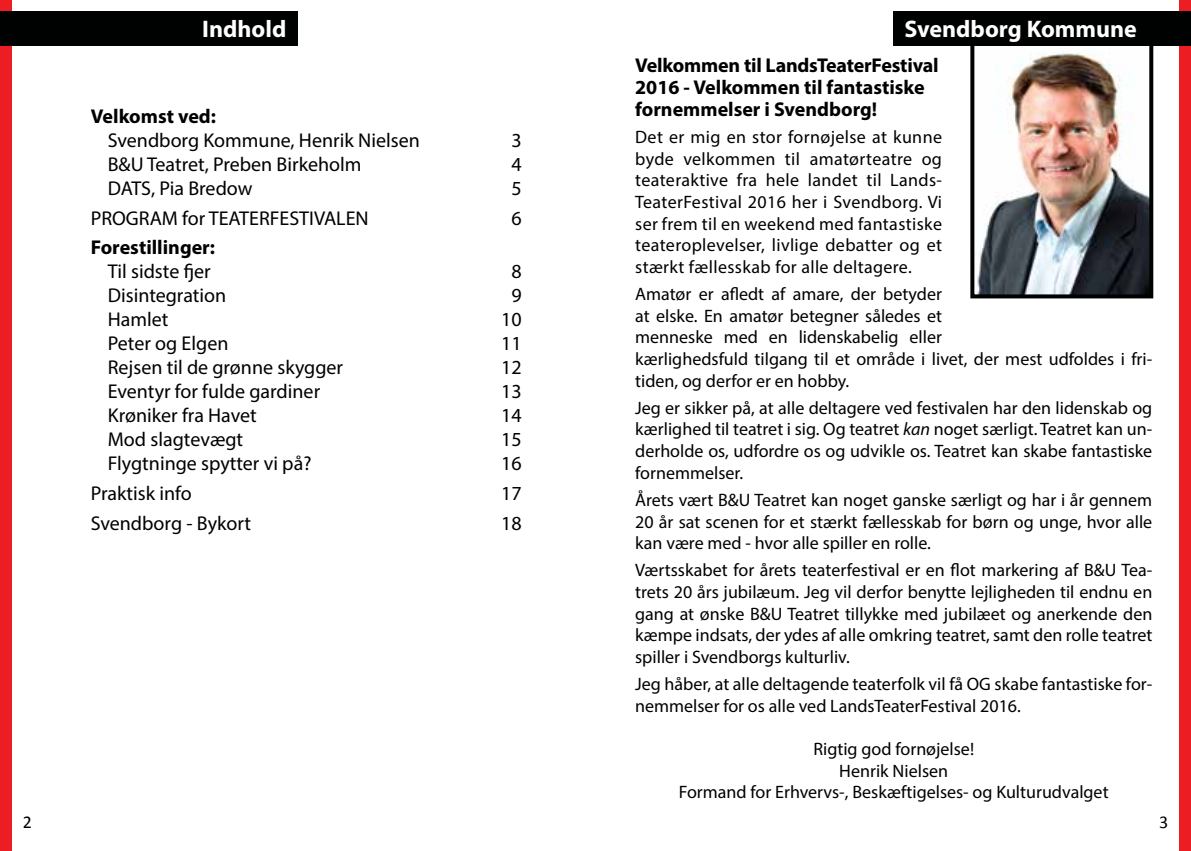
<style>
.page{position:relative;width:1191px;height:851px;background:#fff}
.page>*{position:absolute;margin:0;border:0;box-sizing:border-box;transform-origin:0 0}
.t1{font:700 24px "Myriad Pro";color:#fff}
.t2{font:20px "Myriad Pro";color:#000}
.t3{font:700 20px/22px "Myriad Pro";color:#000}
.t4{font:18px/21.6px "Myriad Pro";color:#000;text-align:justify}
.t5{font:18px "Calibri";color:#000}
.s1{font-style:italic}
</style>
<div class="page">
<img style="left:975px;top:45px;width:173px;height:248px">
<div style="left:970px;top:39px;width:183px;height:259px;border:4px solid #000101"></div>
<div style="left:1179px;top:0;width:12px;height:850px;background:#ed1d24"></div>
<div style="left:0;top:0;width:11px;height:850px;background:#ed1d24"></div>
<div style="left:893px;top:11px;width:298px;height:34px;background:#000101"></div>
<div style="left:0;top:11px;width:298px;height:34px;background:#000101"></div>
<h1 class="t1" style="left:202px;top:14px;width:86px">Indhold</h1>
<h1 class="t1" style="left:904px;top:14px;width:234px">Svendborg Kommune</h1>
<p class="t3" style="left:91px;top:104px;width:127px">Velkomst ved:</p>
<p class="t2" style="left:108px;top:128px;width:314px">Svendborg Kommune, Henrik Nielsen</p>
<p class="t2" style="left:511px;top:128px;width:12px">3</p>
<p class="t2" style="left:108px;top:152px;width:255px">B&amp;U Teatret, Preben Birkeholm</p>
<p class="t2" style="left:511px;top:152px;width:12px">4</p>
<p class="t2" style="left:108px;top:176px;width:146px">DATS, Pia Bredow</p>
<p class="t2" style="left:511px;top:176px;width:12px">5</p>
<p class="t2" style="left:91px;top:205px;width:279px">PROGRAM for TEATERFESTIVALEN</p>
<p class="t2" style="left:511px;top:205px;width:12px">6</p>
<p class="t3" style="left:91px;top:236px;width:126px">Forestillinger:</p>
<p class="t2" style="left:108px;top:259px;width:104px">Til sidste fjer</p>
<p class="t2" style="left:511px;top:259px;width:12px">8</p>
<p class="t2" style="left:108px;top:283px;width:120px">Disintegration</p>
<p class="t2" style="left:511px;top:283px;width:12px">9</p>
<p class="t2" style="left:108px;top:307px;width:62px">Hamlet</p>
<p class="t2" style="left:501px;top:307px;width:22px">10</p>
<p class="t2" style="left:108px;top:331px;width:122px">Peter og Elgen</p>
<p class="t2" style="left:501px;top:331px;width:22px">11</p>
<p class="t2" style="left:108px;top:355px;width:237px">Rejsen til de grønne skygger</p>
<p class="t2" style="left:501px;top:355px;width:22px">12</p>
<p class="t2" style="left:108px;top:379px;width:214px">Eventyr for fulde gardiner</p>
<p class="t2" style="left:501px;top:379px;width:22px">13</p>
<p class="t2" style="left:108px;top:403px;width:151px">Krøniker fra Havet</p>
<p class="t2" style="left:501px;top:403px;width:22px">14</p>
<p class="t2" style="left:108px;top:427px;width:137px">Mod slagtevægt</p>
<p class="t2" style="left:501px;top:427px;width:22px">15</p>
<p class="t2" style="left:108px;top:451px;width:205px">Flygtninge spytter vi på?</p>
<p class="t2" style="left:501px;top:451px;width:22px">16</p>
<p class="t2" style="left:91px;top:481px;width:102px">Praktisk info</p>
<p class="t2" style="left:501px;top:481px;width:22px">17</p>
<p class="t2" style="left:91px;top:510px;width:162px">Svendborg - Bykort</p>
<p class="t2" style="left:501px;top:510px;width:22px">18</p>
<p class="t3" style="left:635px;top:53px;width:305px">Velkommen til LandsTeaterFestival<br>2016 - Velkommen til fantastiske fornemmelser i Svendborg!</p>
<p class="t4" style="left:635px;top:126px;width:308px">Det er mig en stor fornøjelse at kunne byde velkommen til amatørteatre og teateraktive fra hele landet til Lands-TeaterFestival 2016 her i Svendborg. Vi ser frem til en weekend med fantastiske teateroplevelser, livlige debatter og et stærkt fællesskab for alle deltagere.</p>
<p class="t4" style="left:635px;top:283px;width:518px;text-align:left">Amatør er afledt af amare, der betyder<br>at elske. En amatør betegner således et<br>menneske med en lidenskabelig eller<br>kærlighedsfuld tilgang til et område i livet, der mest udfoldes i fri&shy;tiden, og derfor er en hobby.</p>
<p class="t4" style="left:635px;top:396px;width:518px">Jeg er sikker på, at alle deltagere ved festivalen har den lidenskab og kærlighed til teatret i sig. Og teatret <span class="s1">kan</span> noget særligt. Teatret kan un&shy;derholde os, udfordre os og udvikle os. Teatret kan skabe fantastiske fornemmelser.</p>
<p class="t4" style="left:635px;top:488px;width:518px">Årets vært B&amp;U Teatret kan noget ganske særligt og har i år gennem 20 år sat scenen for et stærkt fællesskab for børn og unge, hvor alle kan være med - hvor alle spiller en rolle.</p>
<p class="t4" style="left:635px;top:559px;width:518px">Værtsskabet for årets teaterfestival er en flot markering af B&amp;U Tea&shy;trets 20 års jubilæum. Jeg vil derfor benytte lejligheden til endnu en gang at ønske B&amp;U Teatret tillykke med jubilæet og anerkende den kæmpe indsats, der ydes af alle omkring teatret, samt den rolle teatret spiller i Svendborgs kulturliv.</p>
<p class="t4" style="left:635px;top:673px;width:518px">Jeg håber, at alle deltagende teaterfolk vil få OG skabe fantastiske for&shy;nemmelser for os alle ved LandsTeaterFestival 2016.</p>
<p class="t4" style="left:679px;top:737px;width:431px;text-align:center">Rigtig god fornøjelse!<br>Henrik Nielsen<br>Formand for Erhvervs-, Beskæftigelses- og Kulturudvalget</p>
<p class="t5" style="left:23px;top:810px;width:11px">2</p>
<p class="t5" style="left:1159px;top:810px;width:11px">3</p>
</div>
